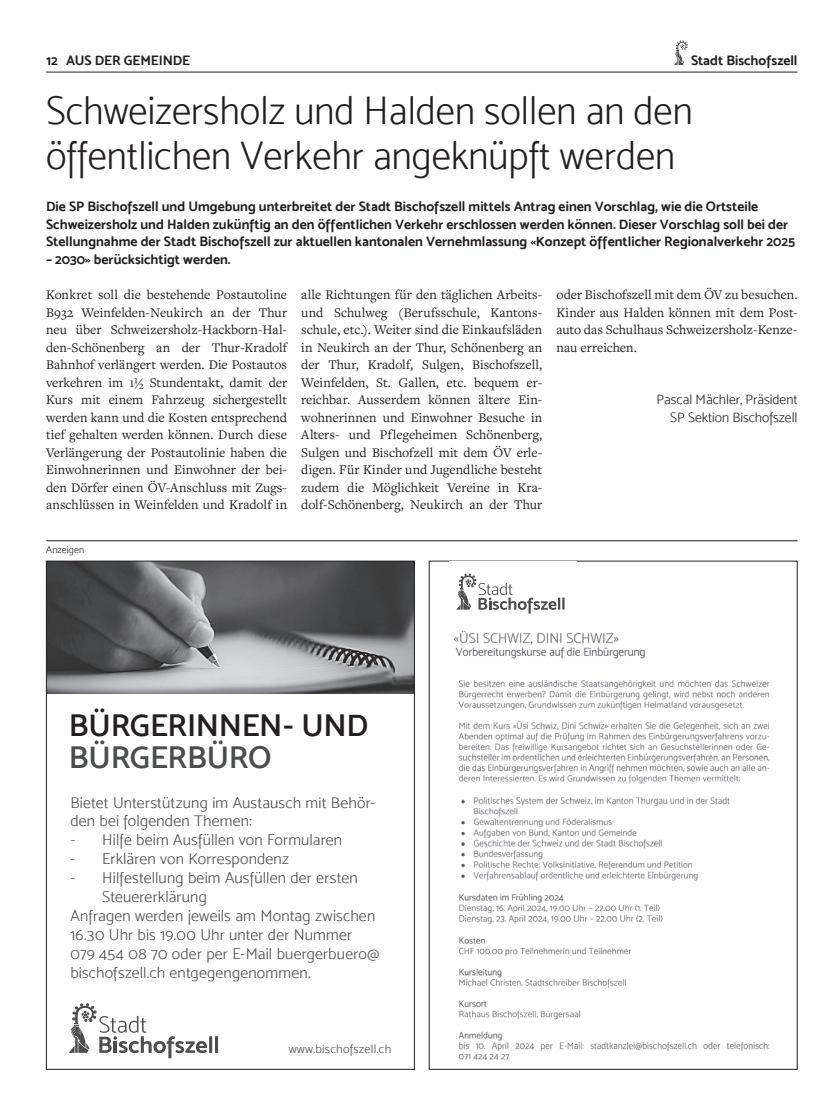
<style>
.page{position:relative;width:833px;height:1117px;background:#fff}
.page>*{position:absolute;margin:0;border:0;box-sizing:border-box;transform-origin:0 0}
.t1{font:40px/45px "Mosk Light 300";color:#231f20}
.t2{font:31.5px "Mosk Semi Bold 600";letter-spacing:-.01em;color:#231f20}
.t3{font:31.5px "Mosk Semi Bold 600";letter-spacing:-.01em;color:#4b4c4d}
.t4{font:15.75px/18.9px "Mosk Light 300";letter-spacing:.01em;color:#4b4c4d}
.t5{font:13.75px/17.5px "Freight Text Pro";color:#231f20;text-align:justify}
.t6{font:13.75px/17.5px "Mosk Bold 700";color:#231f20}
.t7{font:13.75px/17.5px "Mosk Light 300";color:#231f20;text-align:right}
.t8{font:12.25px "Mosk Light 300";letter-spacing:.02em;color:#4b4c4d}
.t9{font:10px "Mosk Light 300";letter-spacing:.01em;color:#231f20}
</style>
<div class="page">
<hr style="left:46px;top:72px;width:751px;height:1px;background:#231f20">
<svg style="left:674px;top:41px;width:13px;height:24px"></svg>
<img style="left:454px;top:630px;width:316px;height:430px">
<hr style="left:46px;top:540px;width:751px;height:1px;background:#231f20">
<img style="left:72px;top:977px;width:173px;height:4px">
<img style="left:48px;top:562px;width:365px;height:131px">
<hr style="left:215px;top:1035px;width:3px;height:17px;background:#4b4c4d">
<hr style="left:209px;top:1035px;width:3px;height:17px;background:#4b4c4d">
<svg style="left:69px;top:1003px;width:138px;height:54px"></svg>
<svg style="left:456px;top:573px;width:108px;height:40px"></svg>
<p class="t6" style="left:46px;top:51px;width:146px">12 AUS DER GEMEINDE</p>
<p class="t6" style="left:691px;top:51px;width:108px">Stadt Bischofszell</p>
<h1 class="t1" style="left:46px;top:88px;width:648px">Schweizersholz und Halden sollen an den öffentlichen Verkehr angeknüpft werden</h1>
<p class="t6" style="left:46px;top:198px;width:750px">Die SP Bischofszell und Umgebung unterbreitet der Stadt Bischofszell mittels Antrag einen Vorschlag, wie die Ortsteile<br>Schweizersholz und Halden zukünftig an den öffentlichen Verkehr erschlossen werden können. Dieser Vorschlag soll bei der<br>Stellungnahme der Stadt Bischofszell zur aktuellen kantonalen Vernehmlassung «Konzept öffentlicher Regionalverkehr 2025</p>
<p class="t6" style="left:46px;top:250px;width:186px">– 2030» berücksichtigt werden.</p>
<p class="t5" style="left:46px;top:285px;width:243px">Konkret soll die bestehende Postautoline B932 Weinfelden-Neukirch an der Thur neu über Schweizersholz-Hackborn-Hal&shy;den-Schönenberg an der Thur-Kradolf Bahnhof verlängert werden. Die Postautos verkehren im 1½ Stundentakt, damit der Kurs mit einem Fahrzeug sichergestellt werden kann und die Kosten entsprechend tief gehalten werden können. Durch diese Verlängerung der Postautolinie haben die Einwohnerinnen und Einwohner der bei&shy;den Dörfer einen ÖV-Anschluss mit Zugs&shy;anschlüssen in Weinfelden und Kradolf in</p>
<p class="t5" style="left:301px;top:285px;width:242px">alle Richtungen für den täglichen Arbeits&shy;und Schulweg (Berufsschule, Kantons&shy;schule, etc.). Weiter sind die Einkaufsläden in Neukirch an der Thur, Schönenberg an der Thur, Kradolf, Sulgen, Bischofszell, Weinfelden, St. Gallen, etc. bequem er&shy;reichbar. Ausserdem können ältere Ein&shy;wohnerinnen und Einwohner Besuche in Alters- und Pflegeheimen Schönenberg, Sulgen und Bischofzell mit dem ÖV erle&shy;digen. Für Kinder und Jugendliche besteht zudem die Möglichkeit Vereine in Kra&shy;dolf-Schönenberg, Neukirch an der Thur</p>
<p class="t5" style="left:556px;top:285px;width:242px">oder Bischofszell mit dem ÖV zu besuchen.<br>Kinder aus Halden können mit dem Post&shy;auto das Schulhaus Schweizersholz-Kenze&shy;nau erreichen.</p>
<p class="t7" style="left:656px;top:390px;width:142px">Pascal Mächler, Präsident<br>SP Sektion Bischofszell</p>
<p class="t9" style="left:46px;top:544px;width:40px">Anzeigen</p>
<h2 class="t2" style="left:69px;top:706px;width:301px">BÜRGERINNEN- UND</h2>
<h2 class="t3" style="left:69px;top:738px;width:204px">BÜRGERBÜRO</h2>
<p class="t4" style="left:70px;top:792px;width:306px">Bietet Unterstützung im Austausch mit Behör&shy;den bei folgenden Themen:</p>
<p class="t4" style="left:70px;top:830px;width:273px">- Hilfe beim Ausfüllen von Formularen</p>
<p class="t4" style="left:70px;top:849px;width:220px">- Erklären von Korrespondenz</p>
<p class="t4" style="left:70px;top:868px;width:289px">- Hilfestellung beim Ausfüllen der ersten</p>
<p class="t4" style="left:102px;top:887px;width:106px">Steuererklärung</p>
<p class="t4" style="left:70px;top:906px;width:306px">Anfragen werden jeweils am Montag zwischen</p>
<p class="t4" style="left:70px;top:924px;width:283px">16.30 Uhr bis 19.00 Uhr unter der Nummer</p>
<p class="t4" style="left:70px;top:943px;width:310px">079 454 08 70 oder per E-Mail buergerbuero@</p>
<p class="t4" style="left:70px;top:962px;width:242px">bischofszell.ch entgegengenommen.</p>
<p class="t8" style="left:289px;top:1041px;width:104px">www.bischofszell.ch</p>
</div>
